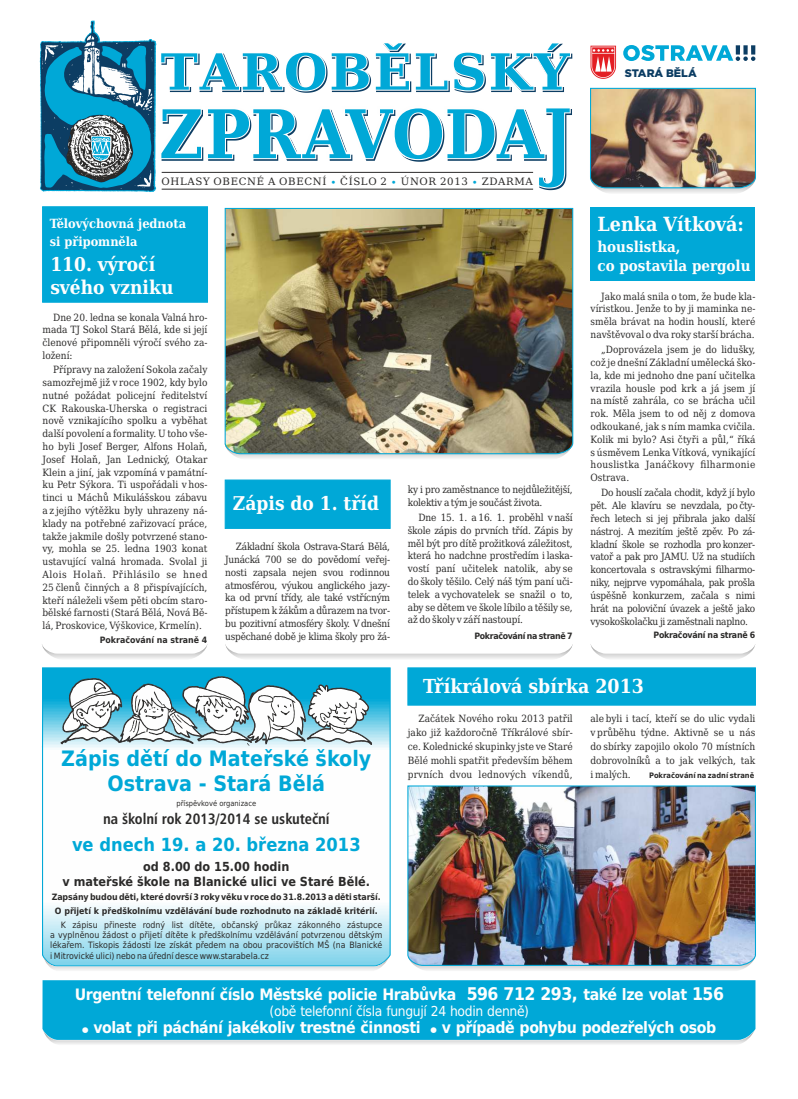
<style>
.page{position:relative;width:798px;height:1099px;background:#fff}
.page>*{position:absolute;margin:0;border:0;box-sizing:border-box;transform-origin:0 0}
.t1{font:700 21.25px/24.8px "DejaVu Sans Condensed";color:#00a8d7;text-align:center}
.t2{font:700 19.5px "DejaVu Serif Condensed";color:#fefefe}
.t3{font:700 19.25px "DejaVu Serif Condensed";color:#fefefe}
.t4{font:700 19px/23px "DejaVu Serif Condensed";color:#fefefe}
.t5{font:700 18.12px "DejaVu Sans Condensed";color:#00a8d7}
.t6{font:700 15.75px "DejaVu Sans Condensed";letter-spacing:-.03em;color:#fefefe}
.t7{font:15px "Humanist 777 AT Bold Condensed B";color:#2b2a29}
.t8{font:700 15px/19.4px "DejaVu Serif Condensed";color:#fefefe}
.t9{font:13.75px "DejaVu Sans Condensed";letter-spacing:-.025em;color:#fefefe}
.t10{font:700 12.62px/18px "DejaVu Serif Condensed";color:#fefefe}
.t11{font:700 12.5px/14.5px "DejaVu Sans Condensed";color:#2b2a29;text-align:center}
.t12{font:900 11px "Gotham";color:#0c3d63}
.t13{font:10.12px "DejaVu Serif";letter-spacing:.065em;color:#2b2a29}
.t14{font:10px/12.8px "DejaVu Serif Condensed";color:#2b2a29;text-align:justify}
.t15{font:10px/12.8px "DejaVu Serif Condensed";letter-spacing:-.025em;color:#2b2a29}
.t16{font:8.75px/10.1px "DejaVu Sans Condensed";color:#2b2a29;text-align:justify}
.t17{font:700 8.75px/13.2px "DejaVu Sans Condensed";letter-spacing:-.01em;color:#2b2a29;text-align:center}
.t18{font:700 8.75px "DejaVu Sans Condensed";letter-spacing:-.04em;color:#2b2a29}
.t19{font:700 8.75px "DejaVu Sans Condensed";letter-spacing:-.03em;color:#2b2a29}
.t20{font:700 7.5px "DejaVu Sans Condensed";color:#2b2a29}
.t21{font:7.5px "DejaVu Sans Condensed";color:#2b2a29}
.s1{color:#00a8d7}
.s2{font-size:17.5px}
</style>
<div class="page">
<svg style="left:40px;top:21px;width:532px;height:171px"></svg>
<div style="left:42px;top:980px;width:713px;height:50px;background:#00a8d7"></div>
<svg style="left:623px;top:45px;width:132px;height:16px"></svg>
<svg style="left:590px;top:46px;width:25px;height:33px"></svg>
<img style="left:590px;top:87px;width:166px;height:106px">
<svg style="left:42px;top:667px;width:349px;height:290px"></svg>
<svg style="left:43px;top:955px;width:347px;height:15px;background:#99d8ea"></svg>
<div style="left:42px;top:206px;width:166px;height:97px;background:#00a8d7"></div>
<div style="left:224px;top:479px;width:167px;height:50px;background:#00a8d7"></div>
<svg style="left:233px;top:455px;width:331px;height:3px"></svg>
<svg style="left:42px;top:644px;width:165px;height:15px"></svg>
<svg style="left:225px;top:644px;width:347px;height:15px"></svg>
<svg style="left:590px;top:644px;width:165px;height:15px"></svg>
<div style="left:590px;top:207px;width:165px;height:73px;background:#00a8d7"></div>
<div style="left:407px;top:667px;width:349px;height:39px;background:#00a8d7"></div>
<svg style="left:416px;top:966px;width:332px;height:4px"></svg>
<img style="left:407px;top:785px;width:349px;height:181px">
<img style="left:224px;top:207px;width:349px;height:248px">
<svg style="left:43px;top:1027px;width:712px;height:17px;background:#39b7db"></svg>
<p class="t12" style="left:624px;top:68px;width:73px">STARÁ BĚLÁ</p>
<p class="t13" style="left:161px;top:177px;width:373px">OHLASY OBECNÉ A OBECNÍ <span class="s1">•</span> ČÍSLO 2 <span class="s1">•</span> ÚNOR 2013 <span class="s1">•</span> ZDARMA</p>
<p class="t10" style="left:50px;top:215px;width:138px">Tělovýchovná jednota si připomněla</p>
<h3 class="t4" style="left:50px;top:255px;width:124px">110. výročí svého vzniku</h3>
<p class="t14" style="left:43px;top:312px;width:166px;text-indent:11px">Dne 20. ledna se konala Valná hro&shy;mada TJ Sokol Stará Bělá, kde si její členové připomněli výročí svého za&shy;ložení:</p>
<p class="t14" style="left:43px;top:364px;width:166px;text-indent:11px">Přípravy na založení Sokola začaly samozřejmě již v roce 1902, kdy bylo nutné požádat policejní ředitelství CK Rakouska-Uherska o registraci nově vznikajícího spolku a vyběhat další povolení a formality. U toho vše&shy;ho byli Josef Berger, Alfons Holaň, Josef Holaň, Jan Lednický, Otakar Klein a jiní, jak vzpomíná v památní&shy;ku Petr Sýkora. Ti uspořádali v hos&shy;tinci u Máchů Mikulášskou zábavu a z jejího výtěžku byly uhrazeny ná&shy;klady na potřebné zařizovací práce, takže jakmile došly potvrzené stano&shy;vy, mohla se 25. ledna 1903 konat ustavující valná hromada. Svolal ji Alois Holaň. Přihlásilo se hned 25 členů činných a 8 přispívajících, kteří náleželi všem pěti obcím staro&shy;bělské farnosti (Stará Bělá, Nová Bě&shy;lá, Proskovice, Výškovice, Krmelín).</p>
<p class="t17" style="left:100px;top:634px;width:109px">Pokračování na straně 4</p>
<h3 class="t4" style="left:233px;top:494px;width:147px">Zápis do 1. tříd</h3>
<p class="t15" style="left:407px;top:484px;width:166px">ky i pro zaměstnance to nejdůležitější, kolektiv a tým je součást života.</p>
<p class="t14" style="left:407px;top:512px;width:166px;text-indent:11px">Dne 15. 1. a 16. 1. proběhl v naší škole zápis do prvních tříd. Zápis by měl být pro dítě prožitková záležitost, která ho nadchne prostředím i laska&shy;vostí paní učitelek natolik, aby se do školy těšilo. Celý náš tým paní uči&shy;telek a vychovatelek se snažil o to, aby se dětem ve škole líbilo a těšily se, až do školy v září nastoupí.</p>
<p class="t18" style="left:474px;top:632px;width:100px">Pokračování na straně 7</p>
<p class="t14" style="left:225px;top:541px;width:166px;text-indent:11px">Základní škola Ostrava-Stará Bělá, Junácká 700 se do povědomí veřej&shy;nosti zapsala nejen svou rodinnou atmosférou, výukou anglického jazy&shy;ka od první třídy, ale také vstřícným přístupem k žákům a důrazem na tvor&shy;bu pozitivní atmosféry školy. V dnešní uspěchané době je klima školy pro žá-</p>
<h2 class="t2" style="left:597px;top:216px;width:148px">Lenka Vítková:</h2>
<h3 class="t8" style="left:597px;top:238px;width:154px">houslistka,<br>co postavila pergolu</h3>
<p class="t14" style="left:590px;top:290px;width:166px;text-indent:11px">Jako malá snila o tom, že bude kla&shy;víristkou. Jenže to by ji maminka ne&shy;směla brávat na hodin houslí, které navštěvoval o dva roky starší brácha.</p>
<p class="t14" style="left:590px;top:344px;width:166px;text-indent:11px">„Doprovázela jsem je do lidušky, což je dnešní Základní umělecká ško&shy;la, kde mi jednoho dne paní učitelka vrazila housle pod krk a já jsem jí na místě zahrála, co se brácha učil rok. Měla jsem to od něj z domova odkoukané, jak s ním mamka cvičila.<br>Kolik mi bylo? Asi čtyři a půl,“ říká s úsměvem Lenka Vítková, vynikající houslistka Janáčkovy filharmonie Ostrava.</p>
<p class="t14" style="left:590px;top:487px;width:166px;text-indent:11px">Do houslí začala chodit, když jí bylo pět. Ale klavíru se nevzdala, po čty&shy;řech letech si jej přibrala jako další nástroj. A mezitím ještě zpěv. Po zá&shy;kladní škole se rozhodla pro konzer&shy;vatoř a pak pro JAMU. Už na studiích koncertovala s ostravskými filharmo&shy;niky, nejprve vypomáhala, pak prošla úspěšně konkurzem, začala s nimi hrát na poloviční úvazek a ještě jako vysokoškolačku ji zaměstnali naplno.</p>
<p class="t19" style="left:653px;top:631px;width:103px">Pokračování na straně 6</p>
<h1 class="t1" style="left:61px;top:748px;width:311px">Zápis dětí do Mateřské školy<br>Ostrava - Stará Bělá</h1>
<p class="t21" style="left:176px;top:800px;width:81px">příspěvkové organizace</p>
<h3 class="t7" style="left:103px;top:813px;width:228px">na školní rok 2013/2014 se uskuteční</h3>
<h3 class="t5" style="left:72px;top:836px;width:290px">ve dnech 19. a 20. března 2013</h3>
<p class="t11" style="left:62px;top:860px;width:309px">od 8.00 do 15.00 hodin<br>v mateřské škole na Blanické ulici ve Staré Bělé.</p>
<p class="t17" style="left:52px;top:891px;width:330px">Zapsány budou děti, které dovrší 3 roky věku v roce do 31.8.2013 a děti starší.<br>O přijetí k předškolnímu vzdělávání bude rozhodnuto na základě kritérií.</p>
<p class="t16" style="left:50px;top:920px;width:333px;text-indent:11px">K zápisu přineste rodný list dítěte, občanský průkaz zákonného zástupce a vyplněnou žádost o přijetí dítěte k předškolnímu vzdělávání potvrzenou dětským lékařem. Tiskopis žádosti lze získát předem na obou pracovištích MŠ (na Blanické i Mitrovické ulici) nebo na úřední desce www.starabela.cz</p>
<h3 class="t3" style="left:423px;top:678px;width:222px">Tříkrálová sbírka 2013</h3>
<p class="t14" style="left:407px;top:712px;width:166px;line-height:14px;text-indent:11px">Začátek Nového roku 2013 patřil jako již každoročně Tříkrálové sbír&shy;ce. Kolednické skupinky jste ve Staré Bělé mohli spatřit především během prvních dvou lednových víkendů,</p>
<p class="t14" style="left:590px;top:712px;width:166px;line-height:14px">ale byli i tací, kteří se do ulic vydali v průběhu týdne. Aktivně se u nás do sbírky zapojilo okolo 70 místních dobrovolníků a to jak velkých, tak i malých.</p>
<p class="t20" style="left:648px;top:772px;width:107px">Pokračování na zadní straně</p>
<h3 class="t6" style="left:75px;top:987px;width:650px">Urgentní telefonní číslo Městské policie Hrabůvka <span class="s2">596 712 293,</span> také lze volat <span class="s2">156</span></h3>
<h3 class="t9" style="left:269px;top:1005px;width:261px">(obě telefonní čísla fungují 24 hodin denně)</h3>
<h3 class="t6" style="left:93px;top:1020px;width:329px">volat při páchání jakékoliv trestné činnosti</h3>
<h3 class="t6" style="left:441px;top:1020px;width:276px">v případě pohybu podezřelých osob</h3>
</div>
